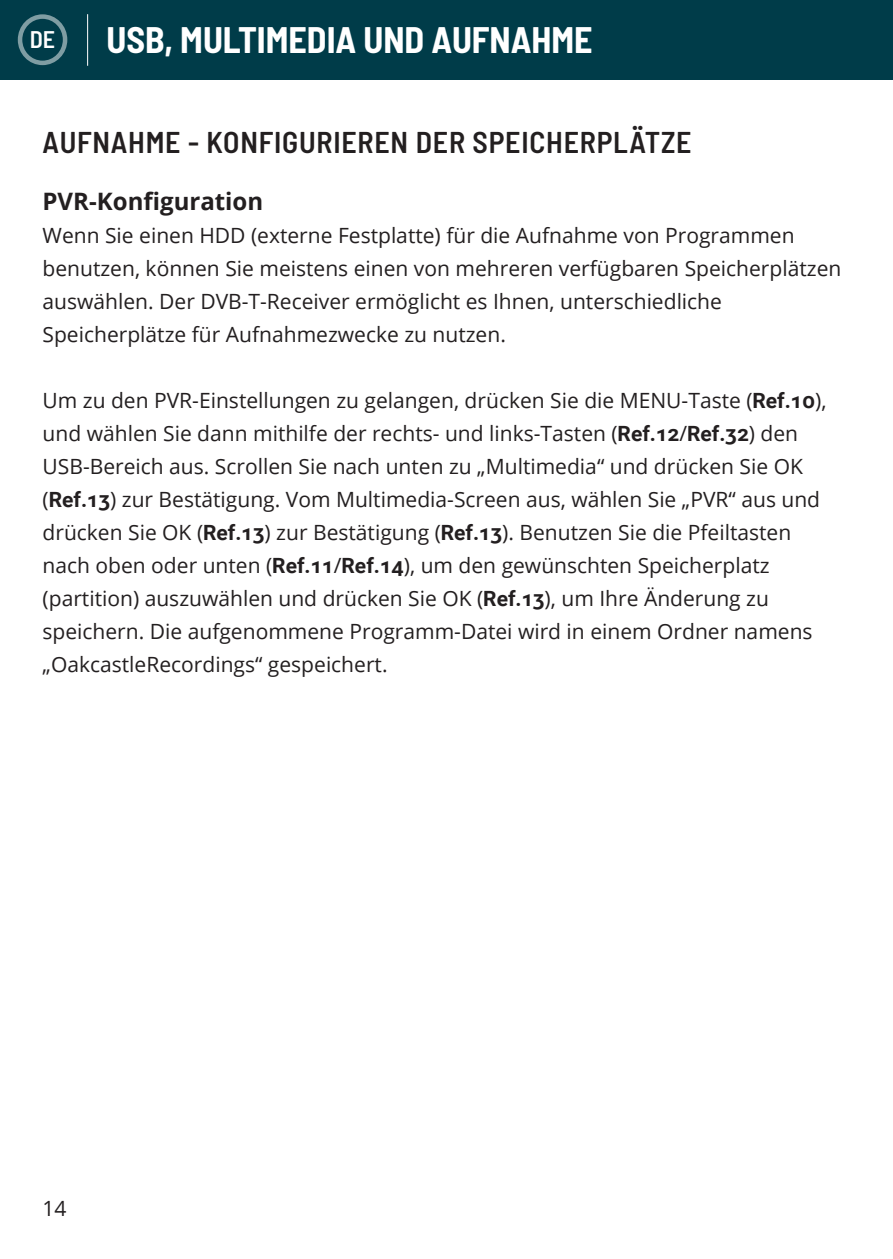
<style>
.page{position:relative;width:893px;height:1259px;background:#fff}
.page>*{position:absolute;margin:0;border:0;box-sizing:border-box;transform-origin:0 0}
.Page_Heading{font:700 semi-condensed 36px "Barlow";color:#fff}
.Section_Header{font:600 semi-condensed 30px "Barlow";letter-spacing:.025em;color:#231f20}
.Paragraph_Header{font:700 24px "Open Sans";color:#231f20}
.t1{font:600 semi-condensed 24px "Barlow";color:#fff}
.Paragraph_Body{font:21px/33px "Open Sans";color:#231f20}
.s1{font-family:"Roboto";font-weight:700}
</style>
<div class="page">
<div style="left:0;top:0;width:892px;height:80px;background:#003c49"></div>
<hr style="left:87px;top:14px;width:1px;height:52px;background:#fff">
<div style="left:18px;top:14px;width:49px;height:51px;border:4px solid #fff;border-radius:50%"></div>
<p class="t1" style="left:30px;top:22px;width:27px">DE</p>
<p class="Page_Heading" style="left:106px;top:14px;width:487px">USB, MULTIMEDIA UND AUFNAHME</p>
<p class="Section_Header" style="left:43px;top:121px;width:650px">AUFNAHME - KONFIGURIEREN DER SPEICHERPLÄTZE</p>
<p class="Paragraph_Header" style="left:43px;top:184px;width:222px">PVR-Konfiguration</p>
<p class="Paragraph_Body" style="left:43px;top:218px;width:799px">Wenn Sie einen HDD (externe Festplatte) für die Aufnahme von Programmen benutzen, können Sie meistens einen von mehreren verfügbaren Speicherplätzen auswählen. Der DVB-T-Receiver ermöglicht es Ihnen, unterschiedliche Speicherplätze für Aufnahmezwecke zu nutzen.</p>
<p class="Paragraph_Body" style="left:43px;top:383px;width:785px">Um zu den PVR-Einstellungen zu gelangen, drücken Sie die MENU-Taste (<span class="s1">Ref.10</span>), und wählen Sie dann mithilfe der rechts- und links-Tasten (<span class="s1">Ref.12</span>/<span class="s1">Ref.32</span>) den USB-Bereich aus. Scrollen Sie nach unten zu „Multimedia“ und drücken Sie OK (<span class="s1">Ref.13</span>) zur Bestätigung. Vom Multimedia-Screen aus, wählen Sie „PVR“ aus und drücken Sie OK (<span class="s1">Ref.13</span>) zur Bestätigung (<span class="s1">Ref.13</span>). Benutzen Sie die Pfeiltasten nach oben oder unten (<span class="s1">Ref.11</span>/<span class="s1">Ref.14</span>), um den gewünschten Speicherplatz (partition) auszuwählen und drücken Sie OK (<span class="s1">Ref.13</span>), um Ihre Änderung zu speichern. Die aufgenommene Programm-Datei wird in einem Ordner namens „OakcastleRecordings“ gespeichert.</p>
<p class="Paragraph_Body" style="left:43px;top:1191px;width:26px">14</p>
</div>
